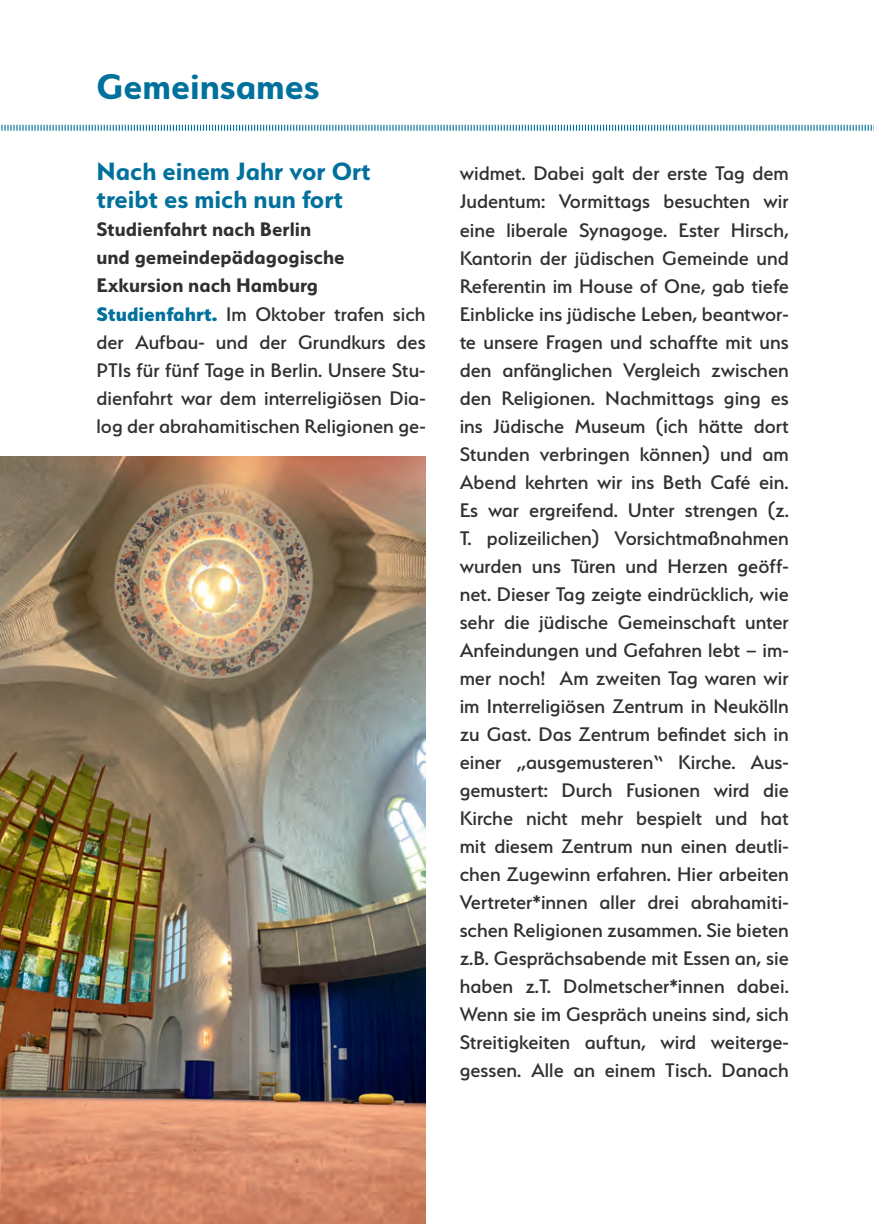
<style>
.page{position:relative;width:874px;height:1225px;background:#fff}
.page>*{position:absolute;margin:0;border:0;box-sizing:border-box;transform-origin:0 0}
.t1{font:700 40px "Serenity";color:#00719c}
.t2{font:700 28px/28px "Serenity";color:#00719c}
.t3{font:500 22px/28px "Serenity";color:#312f30}
.s1{font-weight:700}
.s2{font-weight:800;color:#00719c}
</style>
<div class="page">
<svg style="left:1px;top:124px;width:871px;height:7px"></svg>
<img style="left:0;top:456px;width:425px;height:767px">
<h1 class="t1" style="left:96px;top:64px;width:224px">Gemeinsames</h1>
<p class="t2" style="left:96px;top:157px;width:276px">Nach einem Jahr vor Ort treibt es mich nun fort</p>
<p class="t3" style="left:96px;top:215px;width:330px"><span class="s1">Studienfahrt nach Berlin<br>und gemeindepädagogische Exkursion nach Hamburg </span><span class="s2">Studienfahrt.</span> Im Oktober trafen sich der Aufbau- und der Grundkurs des PTIs für fünf Tage in Berlin. Unsere Stu&shy;dienfahrt war dem interreligiösen Dia&shy;log der abrahamitischen Religionen ge-</p>
<p class="t3" style="left:459px;top:159px;width:330px;text-align:justify">widmet. Dabei galt der erste Tag dem Judentum: Vormittags besuchten wir eine liberale Synagoge. Ester Hirsch, Kantorin der jüdischen Gemeinde und Referentin im House of One, gab tiefe Einblicke ins jüdische Leben, beantwor&shy;te unsere Fragen und schaffte mit uns den anfänglichen Vergleich zwischen den Religionen. Nachmittags ging es ins Jüdische Museum (ich hätte dort Stunden verbringen können) und am Abend kehrten wir ins Beth Café ein.<br>Es war ergreifend. Unter strengen (z.<br>T. polizeilichen) Vorsichtmaßnahmen wurden uns Türen und Herzen geöff&shy;net. Dieser Tag zeigte eindrücklich, wie sehr die jüdische Gemeinschaft unter Anfeindungen und Gefahren lebt – im&shy;mer noch! Am zweiten Tag waren wir im Interreligiösen Zentrum in Neukölln zu Gast. Das Zentrum befindet sich in einer „ausgemusteren“ Kirche. Aus&shy;gemustert: Durch Fusionen wird die Kirche nicht mehr bespielt und hat mit diesem Zentrum nun einen deutli&shy;chen Zugewinn erfahren. Hier arbeiten Vertreter*innen aller drei abrahamiti&shy;schen Religionen zusammen. Sie bieten z.B. Gesprächsabende mit Essen an, sie haben z.T. Dolmetscher*innen dabei.<br>Wenn sie im Gespräch uneins sind, sich Streitigkeiten auftun, wird weiterge&shy;gessen. Alle an einem Tisch. Danach</p>
</div>
